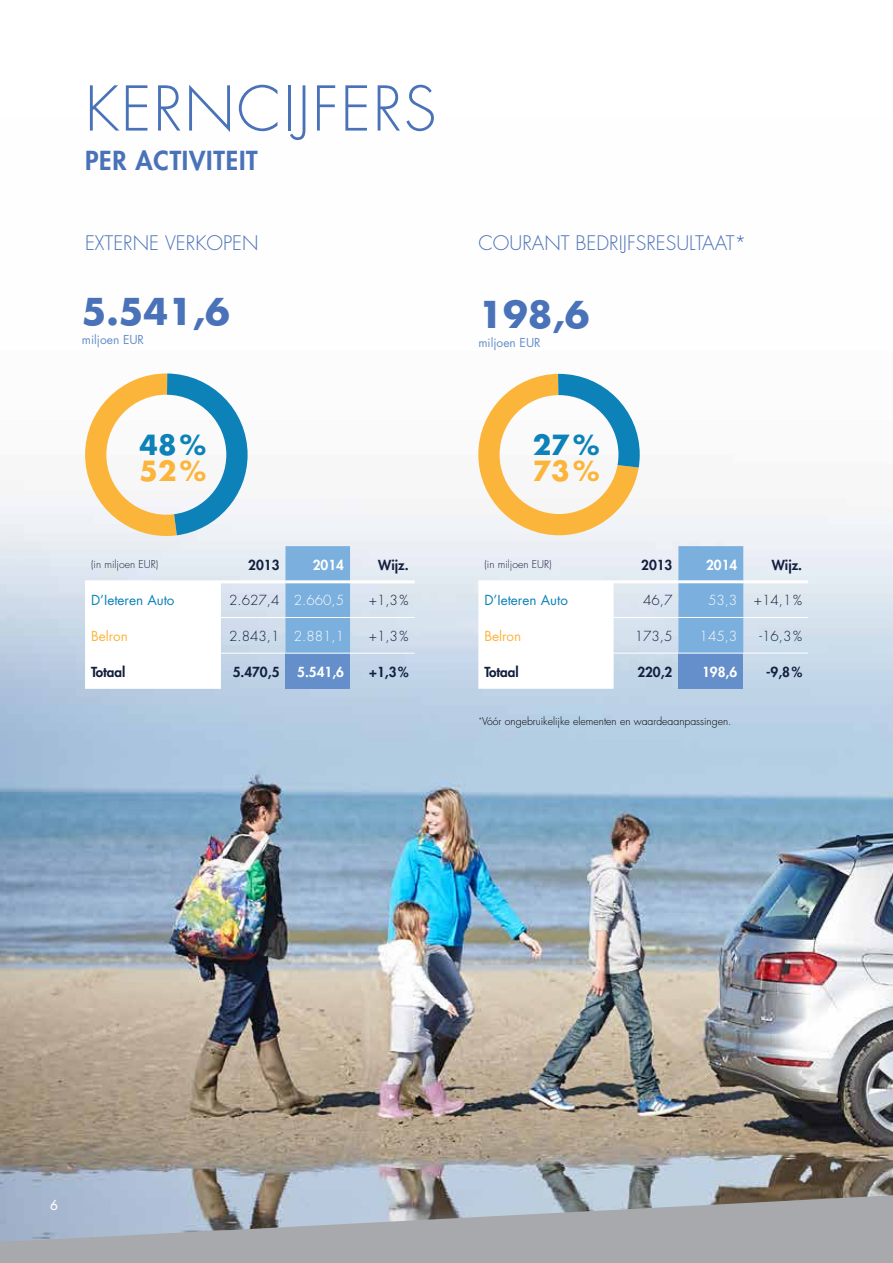
<style>
.page{position:relative;width:893px;height:1263px;background:#fff}
.page>*{position:absolute;margin:0;border:0;box-sizing:border-box;transform-origin:0 0}
.t1{font:300 60px "Futura Std";letter-spacing:.03em;color:#4a72b8}
.t2{font:700 36px "Futura Std";color:#4a72b8}
.t3{font:700 27px "Futura Std";color:#0c82b8}
.t4{font:700 27px "Futura Std";color:#fcb53b}
.t5{font:800 25.5px "Futura Std";letter-spacing:.03em;color:#4a72b8}
.t6{font:300 19.5px "Futura Std";color:#4a72b8}
.t7{font:300 13.5px "Futura Std";color:#121f3e}
.t8{font:800 13.5px "Futura Std";color:#121f3e}
.t9{font:13.5px "Futura Std";color:#0c82b8}
.t10{font:800 13.5px "Futura Std";color:#fff}
.t11{font:13.5px "Futura Std";color:#fcb53b}
.t12{font:300 13.5px "Futura Std";color:#fff}
.t13{font:500 13.5px "Futura Std";color:#fff}
.t14{font:12px "Futura Std";color:#658fca}
.t15{font:300 10.5px "Futura Std";color:#000}
.t16{font:300 10.5px "Futura Std";color:#121f3e}
.s1{color:#fff}
</style>
<div class="page">
<img style="left:0;top:497px;width:893px;height:641px">
<div style="left:27px;top:497px;width:246px;height:48px;background:#eef1f6"></div>
<svg style="left:85px;top:373px;width:163px;height:163px"></svg>
<svg style="left:420px;top:373px;width:246px;height:172px"></svg>
<div style="left:678px;top:546px;width:65px;height:107px;background:#7bafde"></div>
<svg style="left:478px;top:583px;width:136px;height:106px"></svg>
<div style="left:678px;top:653px;width:65px;height:36px;background:#658fca"></div>
<hr style="left:478px;top:580px;width:136px;height:3px;background:#fff">
<hr style="left:614px;top:580px;width:64px;height:3px;background:#fff">
<hr style="left:678px;top:580px;width:65px;height:3px;background:#fff">
<hr style="left:743px;top:580px;width:65px;height:3px;background:#fff">
<hr style="left:478px;top:617px;width:136px;height:1px;background:#fff">
<hr style="left:614px;top:617px;width:64px;height:1px;background:#fff">
<hr style="left:678px;top:617px;width:65px;height:1px;background:#fff">
<hr style="left:743px;top:617px;width:65px;height:1px;background:#fff">
<hr style="left:478px;top:653px;width:136px;height:1px;background:#fff">
<hr style="left:614px;top:653px;width:64px;height:1px;background:#fff">
<hr style="left:678px;top:653px;width:65px;height:1px;background:#fff">
<hr style="left:743px;top:653px;width:65px;height:1px;background:#fff">
<div style="left:285px;top:546px;width:65px;height:107px;background:#7bafde"></div>
<svg style="left:85px;top:583px;width:136px;height:106px"></svg>
<div style="left:285px;top:653px;width:65px;height:36px;background:#658fca"></div>
<hr style="left:85px;top:580px;width:136px;height:3px;background:#fff">
<hr style="left:221px;top:580px;width:64px;height:3px;background:#fff">
<hr style="left:285px;top:580px;width:65px;height:3px;background:#fff">
<hr style="left:350px;top:580px;width:65px;height:3px;background:#fff">
<hr style="left:85px;top:617px;width:136px;height:1px;background:#fff">
<hr style="left:221px;top:617px;width:64px;height:1px;background:#fff">
<hr style="left:285px;top:617px;width:65px;height:1px;background:#fff">
<hr style="left:350px;top:617px;width:65px;height:1px;background:#fff">
<hr style="left:85px;top:653px;width:136px;height:1px;background:#fff">
<hr style="left:221px;top:653px;width:64px;height:1px;background:#fff">
<hr style="left:285px;top:653px;width:65px;height:1px;background:#fff">
<hr style="left:350px;top:653px;width:65px;height:1px;background:#fff">
<svg style="left:0;top:1138px;width:893px;height:125px;background:#a2a4a6"></svg>
<h1 class="t1" style="left:85px;top:72px;width:353px">KERNCIJFERS</h1>
<h3 class="t5" style="left:85px;top:144px;width:174px">PER ACTIVITEIT</h3>
<h3 class="t6" style="left:85px;top:231px;width:175px">EXTERNE VERKOPEN</h3>
<h3 class="t6" style="left:478px;top:231px;width:270px">COURANT BEDRIJFSRESULTAAT*</h3>
<h2 class="t2" style="left:82px;top:288px;width:150px">5.541,6</h2>
<p class="t14" style="left:82px;top:332px;width:64px">miljoen EUR</p>
<h3 class="t3" style="left:140px;top:427px;width:68px">48%</h3>
<h3 class="t4" style="left:140px;top:453px;width:68px">52%</h3>
<p class="t16" style="left:91px;top:558px;width:69px">(in miljoen EUR)</p>
<p class="t8" style="left:248px;top:556px;width:33px">2013</p>
<p class="t10" style="left:313px;top:556px;width:33px">2014</p>
<p class="t8" style="left:378px;top:556px;width:32px">Wijz.</p>
<p class="t9" style="left:91px;top:592px;width:85px">D’Ieteren Auto</p>
<p class="t7" style="left:229px;top:592px;width:116px">2.627,4 <span class="s1">2.660,5</span></p>
<p class="t7" style="left:369px;top:592px;width:41px">+1,3%</p>
<p class="t11" style="left:91px;top:627px;width:38px">Belron</p>
<p class="t7" style="left:229px;top:628px;width:116px">2.843,1 <span class="s1">2.881,1</span></p>
<p class="t7" style="left:369px;top:628px;width:41px">+1,3%</p>
<p class="t8" style="left:91px;top:663px;width:36px">Totaal</p>
<p class="t8" style="left:233px;top:663px;width:48px">5.470,5</p>
<p class="t10" style="left:297px;top:663px;width:48px">5.541,6</p>
<p class="t8" style="left:369px;top:663px;width:41px">+1,3%</p>
<h2 class="t2" style="left:478px;top:290px;width:113px">198,6</h2>
<p class="t14" style="left:478px;top:335px;width:64px">miljoen EUR</p>
<h3 class="t3" style="left:533px;top:427px;width:68px">27%</h3>
<h3 class="t4" style="left:533px;top:453px;width:68px">73%</h3>
<p class="t16" style="left:484px;top:558px;width:69px">(in miljoen EUR)</p>
<p class="t8" style="left:641px;top:556px;width:33px">2013</p>
<p class="t10" style="left:706px;top:556px;width:33px">2014</p>
<p class="t8" style="left:772px;top:556px;width:32px">Wijz.</p>
<p class="t9" style="left:484px;top:592px;width:85px">D’Ieteren Auto</p>
<p class="t7" style="left:643px;top:592px;width:31px">46,7</p>
<p class="t7" style="left:708px;top:592px;width:96px"><span class="s1">53,3</span> +14,1%</p>
<p class="t11" style="left:484px;top:627px;width:38px">Belron</p>
<p class="t7" style="left:635px;top:628px;width:39px">173,5</p>
<p class="t12" style="left:700px;top:628px;width:39px">145,3</p>
<p class="t7" style="left:760px;top:628px;width:44px">-16,3%</p>
<p class="t8" style="left:484px;top:663px;width:36px">Totaal</p>
<p class="t8" style="left:637px;top:663px;width:37px">220,2</p>
<p class="t10" style="left:702px;top:663px;width:37px">198,6</p>
<p class="t8" style="left:766px;top:663px;width:38px">-9,8%</p>
<p class="t15" style="left:478px;top:715px;width:255px"><sup>*</sup>Vóór ongebruikelijke elementen en waardeaanpassingen.</p>
<p class="t13" style="left:50px;top:1196px;width:9px">6</p>
</div>
